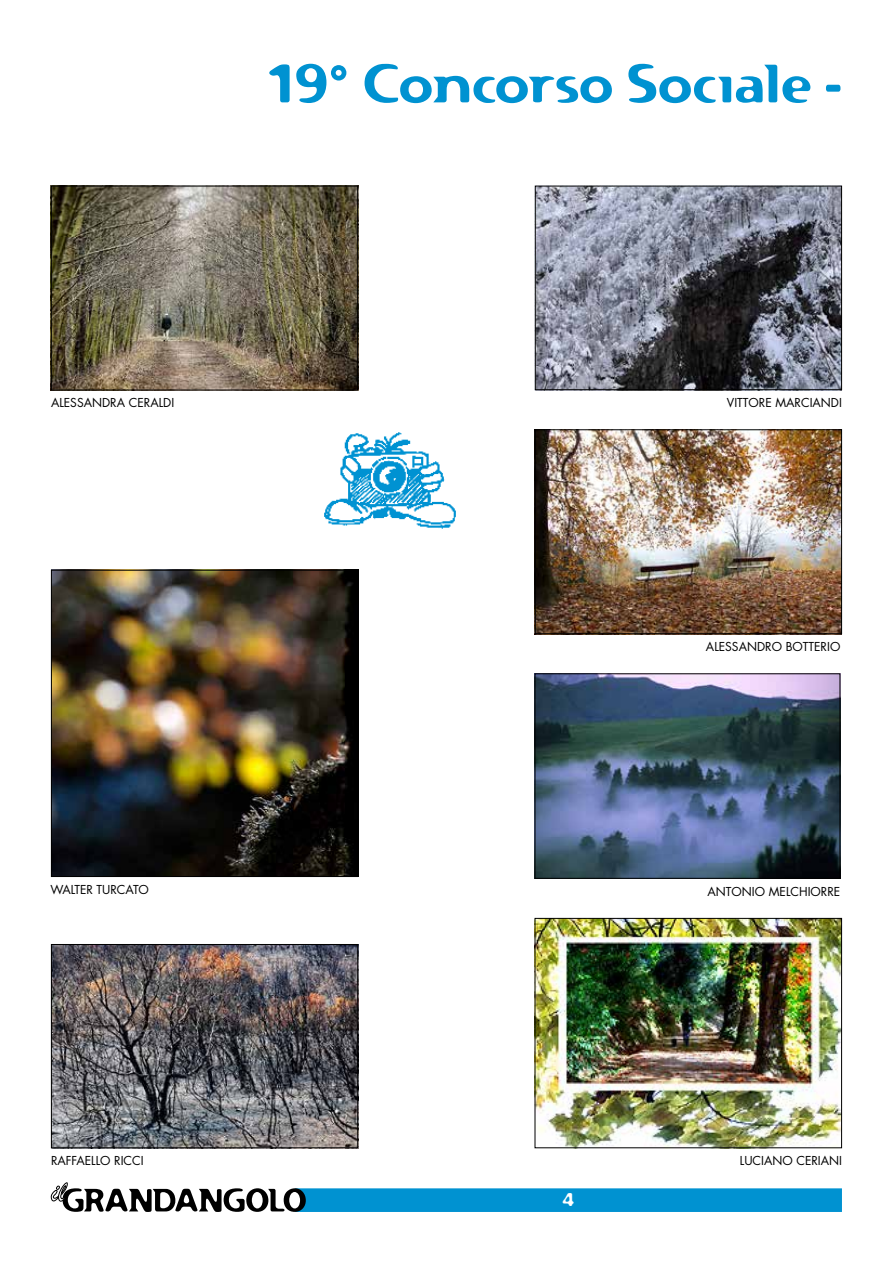
<style>
.page{position:relative;width:893px;height:1263px;background:#fff}
.page>*{position:absolute;margin:0;border:0;box-sizing:border-box;transform-origin:0 0}
.t1{font:52.5px "Flexure";letter-spacing:-.025em;color:#0092d1}
.t2{font:18px "Flexure";color:#fff}
.t3{font:12px "Futura";color:#000}
</style>
<div class="page">
<svg style="left:51px;top:1182px;width:791px;height:30px"></svg>
<img style="left:324px;top:432px;width:132px;height:97px">
<img style="left:53px;top:188px;width:303px;height:200px">
<div style="left:51px;top:186px;width:307px;height:204px;border:1px solid #000"></div>
<img style="left:537px;top:188px;width:303px;height:200px">
<div style="left:535px;top:186px;width:307px;height:204px;border:1px solid #000"></div>
<img style="left:53px;top:946px;width:303px;height:200px">
<div style="left:51px;top:944px;width:307px;height:204px;border:1px solid #000"></div>
<img style="left:53px;top:572px;width:303px;height:303px">
<div style="left:51px;top:570px;width:307px;height:307px;border:1px solid #000"></div>
<img style="left:537px;top:920px;width:303px;height:226px">
<div style="left:535px;top:918px;width:307px;height:230px;border:1px solid #000"></div>
<img style="left:537px;top:431px;width:303px;height:201px">
<div style="left:535px;top:429px;width:307px;height:205px;border:1px solid #000"></div>
<img style="left:537px;top:675px;width:301px;height:202px">
<div style="left:535px;top:673px;width:305px;height:206px;border:1px solid #000"></div>
<h1 class="t1" style="left:268px;top:51px;width:576px">19° Concorso Sociale -</h1>
<p class="t3" style="left:51px;top:395px;width:125px">ALESSANDRA CERALDI</p>
<p class="t3" style="left:727px;top:394px;width:117px">VITTORE MARCIANDI</p>
<p class="t3" style="left:51px;top:881px;width:100px">WALTER TURCATO</p>
<p class="t3" style="left:51px;top:1153px;width:94px">RAFFAELLO RICCI</p>
<h2 class="t2" style="left:562px;top:1188px;width:14px">4</h2>
<p class="t3" style="left:706px;top:638px;width:136px">ALESSANDRO BOTTERIO</p>
<p class="t3" style="left:708px;top:883px;width:134px">ANTONIO MELCHIORRE</p>
<p class="t3" style="left:740px;top:1152px;width:104px">LUCIANO CERIANI</p>
</div>
